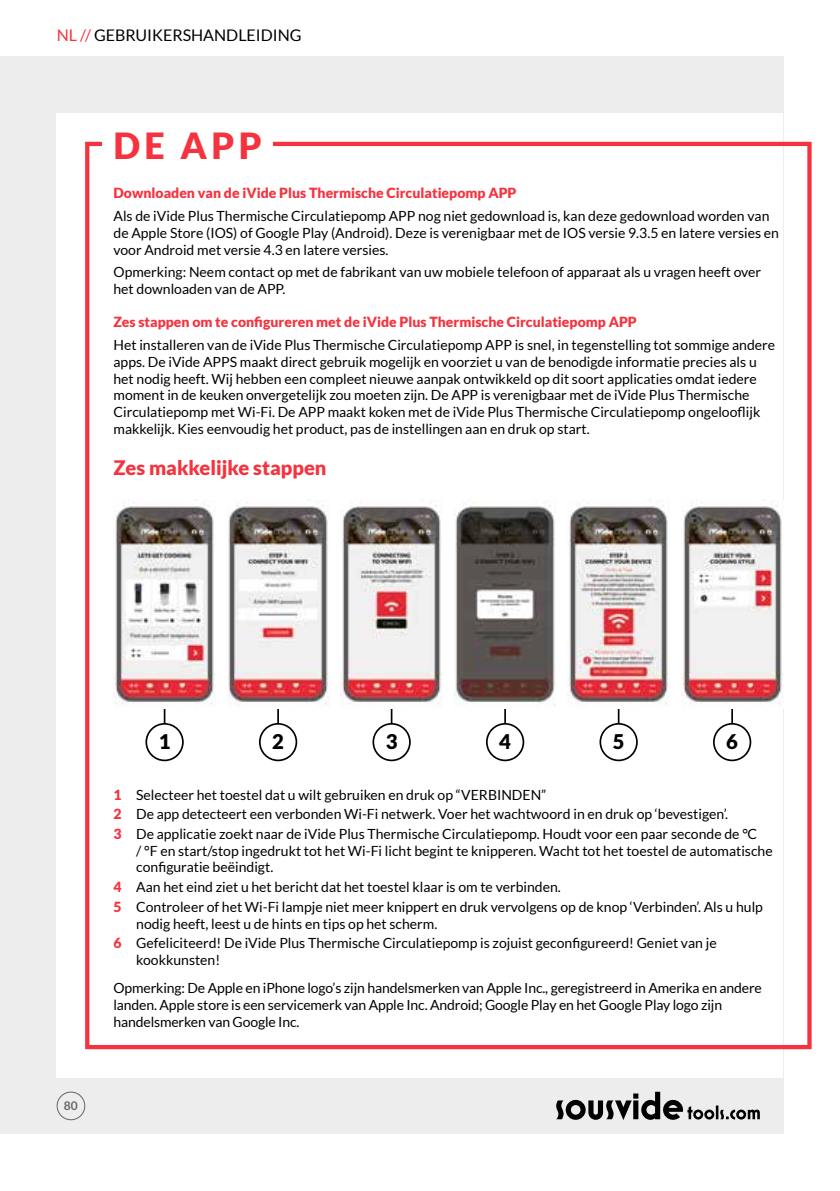
<style>
.page{position:relative;width:840px;height:1191px;background:#fff}
.page>*{position:absolute;margin:0;border:0;box-sizing:border-box;transform-origin:0 0}
.t1{font:900 36px "Lato";color:#f5333f}
.t2{font:900 20.2px "Lato";color:#000}
.t3{font:900 20px "Lato";color:#f5333f}
.t4{font:16px "Lato";color:#000}
.t5{font:14px/16.8px "Lato";color:#000}
.t6{font:900 14px "Lato";color:#f5333f}
.t7{font:700 12px "Lato";color:#64666a}
.s1{color:#f5333f}
.s2{font-weight:900;color:#f5333f}
</style>
<div class="page">
<div style="left:0;top:57px;width:782px;height:1077px;background:#ededed"></div>
<div style="left:57px;top:113px;width:725px;height:964px;background:#fff"></div>
<div style="left:85px;top:142px;width:726px;height:907px;border:4px solid #f5333f"></div>
<svg style="left:556px;top:1091px;width:203px;height:29px"></svg>
<div style="left:57px;top:1091px;width:28px;height:29px;border:1px solid #64666a;border-radius:50%"></div>
<div style="left:102px;top:130px;width:170px;height:37px;background:#fff"></div>
<hr style="left:164px;top:692px;width:1px;height:33px;background:#000">
<hr style="left:277px;top:692px;width:2px;height:33px;background:#000">
<hr style="left:390px;top:692px;width:2px;height:33px;background:#000">
<hr style="left:504px;top:692px;width:1px;height:33px;background:#000">
<hr style="left:617px;top:692px;width:2px;height:33px;background:#000">
<hr style="left:730px;top:692px;width:2px;height:33px;background:#000">
<div style="left:145px;top:723px;width:39px;height:38px;border:2px solid #000;border-radius:50%"></div>
<div style="left:259px;top:723px;width:38px;height:38px;border:2px solid #000;border-radius:50%"></div>
<div style="left:372px;top:723px;width:38px;height:38px;border:2px solid #000;border-radius:50%"></div>
<div style="left:485px;top:723px;width:39px;height:38px;border:2px solid #000;border-radius:50%"></div>
<div style="left:599px;top:723px;width:38px;height:38px;border:2px solid #000;border-radius:50%"></div>
<div style="left:712px;top:723px;width:38px;height:38px;border:2px solid #000;border-radius:50%"></div>
<img style="left:113px;top:502px;width:102px;height:207px">
<img style="left:227px;top:502px;width:102px;height:207px">
<img style="left:340px;top:502px;width:102px;height:207px">
<img style="left:454px;top:502px;width:102px;height:207px">
<img style="left:567px;top:502px;width:102px;height:207px">
<img style="left:681px;top:502px;width:101px;height:207px">
<p class="t4" style="left:57px;top:27px;width:246px"><span class="s1">NL //</span> GEBRUIKERSHANDLEIDING</p>
<h1 class="t1" style="left:113px;top:125px;width:150px">DE APP</h1>
<p class="t6" style="left:113px;top:185px;width:404px">Downloaden van de iVide Plus Thermische Circulatiepomp APP</p>
<p class="t5" style="left:113px;top:207px;width:666px">Als de iVide Plus Thermische Circulatiepomp APP nog niet gedownload is, kan deze gedownload worden van de Apple Store (IOS) of Google Play (Android). Deze is verenigbaar met de IOS versie 9.3.5 en latere versies en voor Android met versie 4.3 en latere versies.</p>
<p class="t5" style="left:113px;top:263px;width:649px">Opmerking: Neem contact op met de fabrikant van uw mobiele telefoon of apparaat als u vragen heeft over het downloaden van de APP.</p>
<p class="t6" style="left:113px;top:314px;width:524px">Zes stappen om te configureren met de iVide Plus Thermische Circulatiepomp APP</p>
<p class="t5" style="left:113px;top:336px;width:663px">Het installeren van de iVide Plus Thermische Circulatiepomp APP is snel, in tegenstelling tot sommige andere apps. De iVide APPS maakt direct gebruik mogelijk en voorziet u van de benodigde informatie precies als u het nodig heeft. Wij hebben een compleet nieuwe aanpak ontwikkeld op dit soort applicaties omdat iedere moment in de keuken onvergetelijk zou moeten zijn. De APP is verenigbaar met de iVide Plus Thermische Circulatiepomp met Wi-Fi. De APP maakt koken met de iVide Plus Thermische Circulatiepomp ongelooflijk makkelijk. Kies eenvoudig het product, pas de instellingen aan en druk op start.</p>
<h3 class="t3" style="left:113px;top:456px;width:214px">Zes makkelijke stappen</h3>
<h2 class="t2" style="left:159px;top:729px;width:13px">1</h2>
<h2 class="t2" style="left:272px;top:729px;width:13px">2</h2>
<h2 class="t2" style="left:385px;top:729px;width:13px">3</h2>
<h2 class="t2" style="left:499px;top:729px;width:13px">4</h2>
<h2 class="t2" style="left:612px;top:729px;width:13px">5</h2>
<h2 class="t2" style="left:726px;top:729px;width:13px">6</h2>
<p class="t7" style="left:64px;top:1098px;width:15px">80</p>
<p class="t5" style="left:113px;top:784px;width:644px;line-height:19.6px"><span class="s2">1</span> Selecteer het toestel dat u wilt gebruiken en druk op “VERBINDEN”<br><span class="s2">2</span> De app detecteert een verbonden Wi-Fi netwerk. Voer het wachtwoord in en druk op ‘bevestigen’.<br><span class="s2">3</span> De applicatie zoekt naar de iVide Plus Thermische Circulatiepomp. Houdt voor een paar seconde de °C</p>
<p class="t5" style="left:136px;top:842px;width:637px">/ °F en start/stop ingedrukt tot het Wi-Fi licht begint te knipperen. Wacht tot het toestel de automatische configuratie beëindigt.</p>
<p class="t5" style="left:113px;top:877px;width:650px;line-height:19.6px"><span class="s2">4</span> Aan het eind ziet u het bericht dat het toestel klaar is om te verbinden.<br><span class="s2">5</span> Controleer of het Wi-Fi lampje niet meer knippert en druk vervolgens op de knop ‘Verbinden’. Als u hulp</p>
<p class="t5" style="left:113px;top:913px;width:604px;line-height:19.6px;text-indent:23px">nodig heeft, leest u de hints en tips op het scherm.<br><span class="s2">6</span> Gefeliciteerd! De iVide Plus Thermische Circulatiepomp is zojuist geconfigureerd! Geniet van je</p>
<p class="t5" style="left:113px;top:945px;width:649px;line-height:28.2px;text-indent:23px">kookkunsten!<br>Opmerking: De Apple en iPhone logo’s zijn handelsmerken van Apple Inc., geregistreerd in Amerika en andere</p>
<p class="t5" style="left:113px;top:996px;width:609px">landen. Apple store is een servicemerk van Apple Inc. Android; Google Play en het Google Play logo zijn handelsmerken van Google Inc.</p>
</div>
